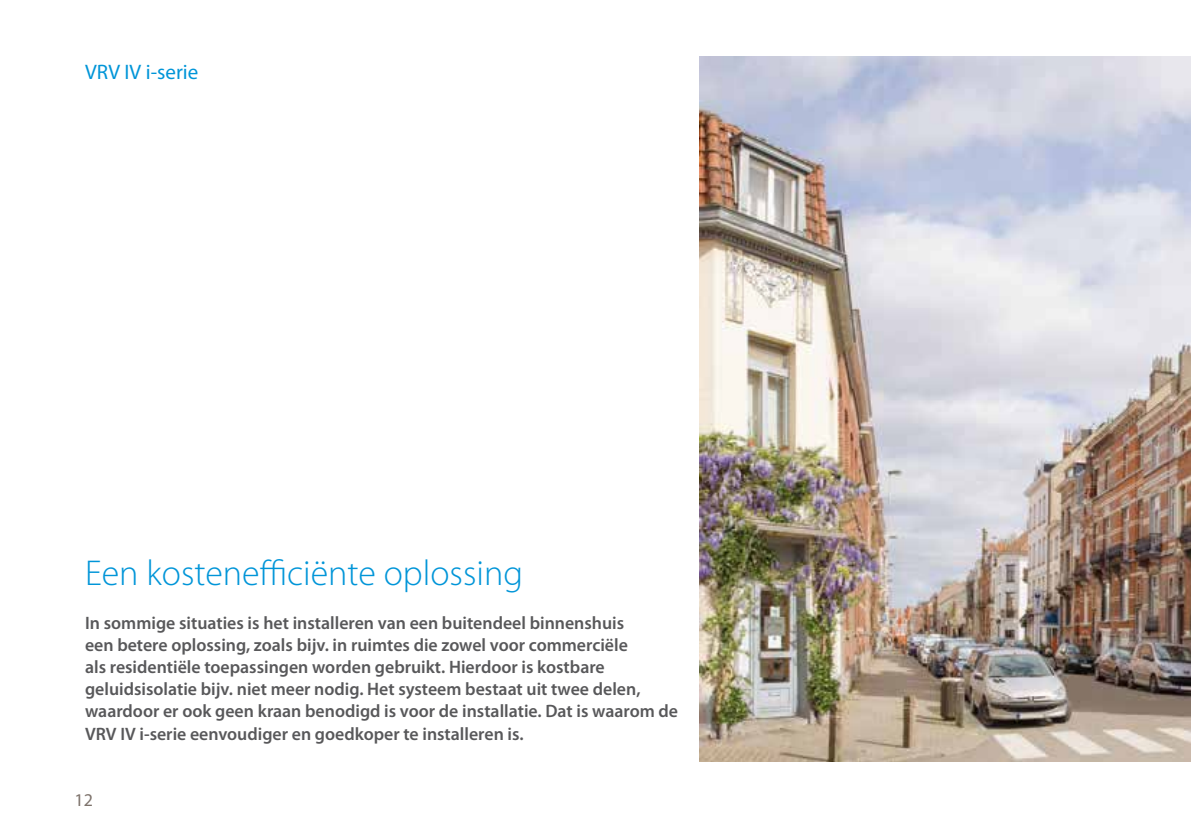
<style>
.page{position:relative;width:1191px;height:840px;background:#fff}
.page>*{position:absolute;margin:0;border:0;box-sizing:border-box;transform-origin:0 0}
.t1{font:300 36px "Myriad Pro";color:#0095d8}
.t2{font:21px "Myriad Pro";color:#0095d8}
.t3{font:600 18px/22px "Myriad Pro";color:#58585a}
.t4{font:18px "Myriad Pro";color:#7d726b}
</style>
<div class="page">
<img style="left:700px;top:57px;width:491px;height:704px">
<p class="t2" style="left:85px;top:60px;width:115px">VRV IV i-serie</p>
<h1 class="t1" style="left:85px;top:553px;width:439px">Een kostenefficiënte oplossing</h1>
<p class="t3" style="left:85px;top:612px;width:594px">In sommige situaties is het installeren van een buitendeel binnenshuis<br>een betere oplossing, zoals bijv. in ruimtes die zowel voor commerciële<br>als residentiële toepassingen worden gebruikt. Hierdoor is kostbare geluidsisolatie bijv. niet meer nodig. Het systeem bestaat uit twee delen, waardoor er ook geen kraan benodigd is voor de installatie. Dat is waarom de VRV IV i-serie eenvoudiger en goedkoper te installeren is.</p>
<p class="t4" style="left:75px;top:789px;width:20px">12</p>
</div>
